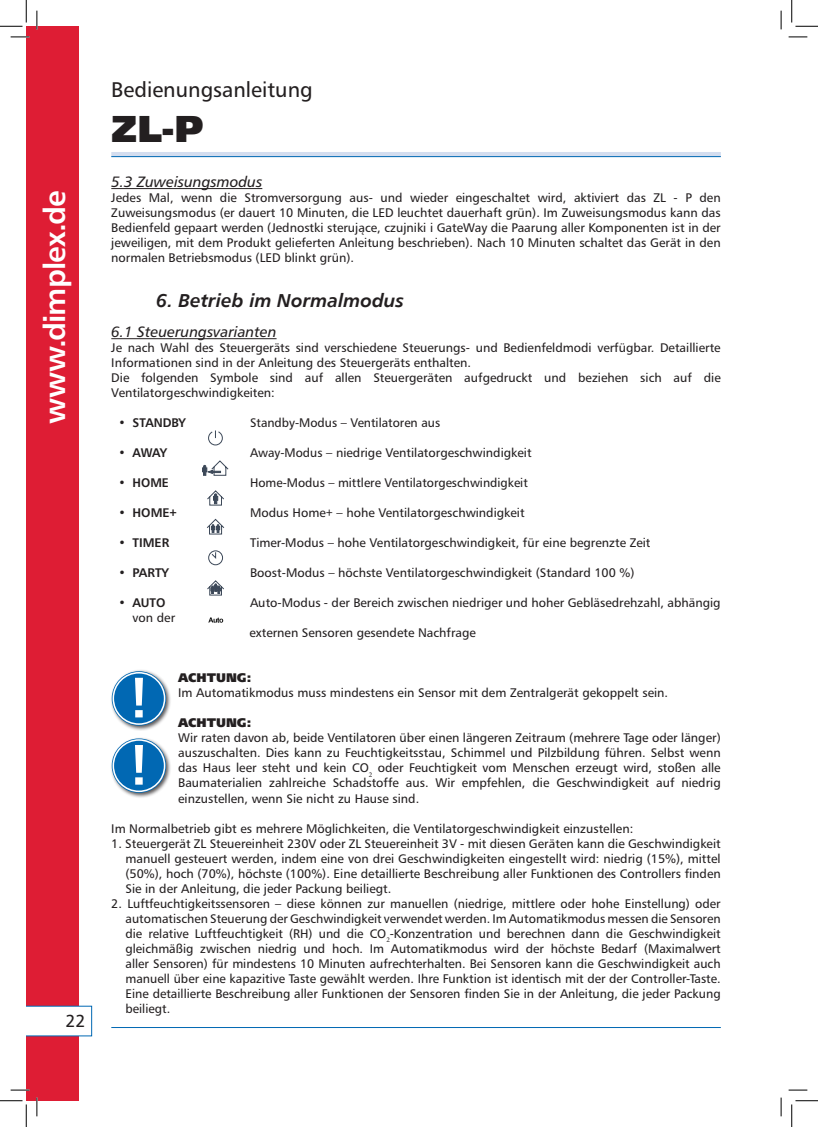
<style>
.page{position:relative;width:818px;height:1127px;background:#fff}
.page>*{position:absolute;margin:0;border:0;box-sizing:border-box;transform-origin:0 0}
.t1{font:700 57.12px "Humanist 777 TL";color:#fff}
.t2{font:900 37.5px "Humanist 777 TL";color:#231f20}
.t3{font:700 30px "Humanist 777 TL";letter-spacing:-.03em;color:#fff}
.t4{font:21.25px "Humanist 777 TL";color:#231f20}
.t5{font:18.75px "Humanist 777 TL Bold Italic B";color:#231f20}
.t6{font:17.5px "Humanist 777 TL";color:#231f20}
.t7{font:italic 15px "Humanist 777 TL";color:#231f20}
.t8{font:12.5px/15px "Humanist 777 TL";color:#231f20;text-align:justify}
.t9{font:700 12.5px "Humanist 777 TL";color:#231f20}
.t10{font:900 12.5px "Humanist 777 TL";color:#231f20}
</style>
<div class="page">
<div style="left:110px;top:669px;width:62px;height:62px;background:#231f20;opacity:.75"></div>
<div style="left:113px;top:672px;width:52px;height:52px;background:#0168b3;border-radius:50%"></div>
<div style="left:112px;top:671px;width:54px;height:54px;border:3px solid #0168b3;border-radius:50%"></div>
<div style="left:113px;top:671px;width:52px;height:53px;border:2px solid #fff;border-radius:50%"></div>
<div style="left:110px;top:736px;width:62px;height:62px;background:#231f20;opacity:.75"></div>
<div style="left:113px;top:739px;width:52px;height:52px;background:#0168b3;border-radius:50%"></div>
<div style="left:112px;top:738px;width:54px;height:54px;border:3px solid #0168b3;border-radius:50%"></div>
<div style="left:113px;top:739px;width:52px;height:52px;border:2px solid #fff;border-radius:50%"></div>
<div style="left:26px;top:26px;width:53px;height:1074px;background:#de1d34"></div>
<hr style="left:111px;top:1027px;width:610px;height:1px;background:#0168b3">
<svg style="left:26px;top:1005px;width:66px;height:30px"></svg>
<div style="left:111px;top:152px;width:610px;height:5px;background:#d3ddef"></div>
<hr style="left:111px;top:156px;width:610px;height:1px;background:#0168b3">
<hr style="left:111px;top:188px;width:151px;height:1px;background:#231f20">
<hr style="left:111px;top:338px;width:166px;height:1px;background:#231f20">
<svg style="left:202px;top:460px;width:27px;height:16px"></svg>
<svg style="left:207px;top:490px;width:17px;height:16px"></svg>
<div style="left:208px;top:550px;width:15px;height:15px;border:1px solid #3c4858;border-radius:50%"></div>
<svg style="left:211px;top:551px;width:6px;height:8px"></svg>
<svg style="left:207px;top:580px;width:17px;height:16px"></svg>
<img style="left:208px;top:617px;width:16px;height:6px">
<svg style="left:208px;top:430px;width:15px;height:16px"></svg>
<svg style="left:207px;top:518px;width:18px;height:17px"></svg>
<svg style="left:11px;top:36px;width:18px;height:2px"></svg>
<svg style="left:788px;top:36px;width:19px;height:2px"></svg>
<svg style="left:11px;top:1089px;width:18px;height:1px"></svg>
<svg style="left:788px;top:1089px;width:19px;height:1px"></svg>
<svg style="left:36px;top:11px;width:2px;height:18px"></svg>
<svg style="left:36px;top:1097px;width:2px;height:18px"></svg>
<svg style="left:780px;top:11px;width:2px;height:18px"></svg>
<svg style="left:780px;top:1097px;width:2px;height:18px"></svg>
<svg style="left:0;top:0;width:27px;height:27px"></svg>
<svg style="left:0;top:1100px;width:27px;height:26px"></svg>
<svg style="left:791px;top:0;width:27px;height:27px"></svg>
<svg style="left:791px;top:1100px;width:27px;height:26px"></svg>
<h3 class="t3" style="left:35px;top:424px;width:235px;rotate:-90deg">www.dimplex.de</h3>
<h3 class="t6" style="left:66px;top:1009px;width:22px">22</h3>
<h3 class="t4" style="left:111px;top:76px;width:203px">Bedienungsanleitung</h3>
<h2 class="t2" style="left:112px;top:103px;width:94px">ZL-P</h2>
<p class="t7" style="left:111px;top:172px;width:153px">5.3 Zuweisungsmodus</p>
<p class="t8" style="left:111px;top:190px;width:611px">Jedes Mal, wenn die Stromversorgung aus- und wieder eingeschaltet wird, aktiviert das ZL - P den Zuweisungsmodus (er dauert 10 Minuten, die LED leuchtet dauerhaft grün). Im Zuweisungsmodus kann das Bedienfeld gepaart werden (Jednostki sterujące, czujniki i GateWay die Paarung aller Komponenten ist in der jeweiligen, mit dem Produkt gelieferten Anleitung beschrieben). Nach 10 Minuten schaltet das Gerät in den normalen Betriebsmodus (LED blinkt grün).</p>
<p class="t5" style="left:156px;top:288px;width:249px">6. Betrieb im Normalmodus</p>
<p class="t7" style="left:111px;top:322px;width:167px">6.1 Steuerungsvarianten</p>
<p class="t8" style="left:111px;top:340px;width:611px">Je nach Wahl des Steuergeräts sind verschiedene Steuerungs- und Bedienfeldmodi verfügbar. Detaillierte<br>Informationen sind in der Anleitung des Steuergeräts enthalten.</p>
<p class="t8" style="left:111px;top:370px;width:611px">Die folgenden Symbole sind auf allen Steuergeräten aufgedruckt und beziehen sich auf die<br>Ventilatorgeschwindigkeiten:</p>
<p class="t9" style="left:118px;top:414px;width:69px">• STANDBY</p>
<p class="t8" style="left:250px;top:415px;width:192px">Standby-Modus – Ventilatoren aus</p>
<p class="t9" style="left:118px;top:444px;width:50px">• AWAY</p>
<p class="t8" style="left:250px;top:445px;width:283px">Away-Modus – niedrige Ventilatorgeschwindigkeit</p>
<p class="t9" style="left:118px;top:474px;width:52px">• HOME</p>
<p class="t8" style="left:250px;top:475px;width:279px">Home-Modus – mittlere Ventilatorgeschwindigkeit</p>
<p class="t9" style="left:118px;top:504px;width:60px">• HOME+</p>
<p class="t8" style="left:250px;top:505px;width:276px">Modus Home+ – hohe Ventilatorgeschwindigkeit</p>
<p class="t9" style="left:118px;top:534px;width:52px">• TIMER</p>
<p class="t8" style="left:250px;top:535px;width:402px">Timer-Modus – hohe Ventilatorgeschwindigkeit, für eine begrenzte Zeit</p>
<p class="t9" style="left:118px;top:564px;width:52px">• PARTY</p>
<p class="t8" style="left:250px;top:565px;width:386px">Boost-Modus – höchste Ventilatorgeschwindigkeit (Standard 100 %)</p>
<p class="t9" style="left:118px;top:594px;width:49px">• AUTO</p>
<p class="t8" style="left:250px;top:595px;width:472px">Auto-Modus - der Bereich zwischen niedriger und hoher Gebläsedrehzahl, abhängig</p>
<p class="t8" style="left:133px;top:610px;width:44px">von der</p>
<p class="t8" style="left:250px;top:625px;width:228px">externen Sensoren gesendete Nachfrage</p>
<p class="t10" style="left:178px;top:669px;width:75px">ACHTUNG:</p>
<p class="t8" style="left:178px;top:685px;width:491px">Im Automatikmodus muss mindestens ein Sensor mit dem Zentralgerät gekoppelt sein.</p>
<p class="t10" style="left:178px;top:714px;width:75px">ACHTUNG:</p>
<p class="t8" style="left:178px;top:730px;width:544px">Wir raten davon ab, beide Ventilatoren über einen längeren Zeitraum (mehrere Tage oder länger) auszuschalten. Dies kann zu Feuchtigkeitsstau, Schimmel und Pilzbildung führen. Selbst wenn das Haus leer steht und kein CO<sub>2</sub> oder Feuchtigkeit vom Menschen erzeugt wird, stoßen alle Baumaterialien zahlreiche Schadstoffe aus. Wir empfehlen, die Geschwindigkeit auf niedrig einzustellen, wenn Sie nicht zu Hause sind.</p>
<p class="t8" style="left:111px;top:820px;width:523px">Im Normalbetrieb gibt es mehrere Möglichkeiten, die Ventilatorgeschwindigkeit einzustellen:</p>
<p class="t8" style="left:125px;top:835px;width:597px;text-indent:-14px">1. Steuergerät ZL Steuereinheit 230V oder ZL Steuereinheit 3V - mit diesen Geräten kann die Geschwindigkeit manuell gesteuert werden, indem eine von drei Geschwindigkeiten eingestellt wird: niedrig (15%), mittel (50%), hoch (70%), höchste (100%). Eine detaillierte Beschreibung aller Funktionen des Controllers finden Sie in der Anleitung, die jeder Packung beiliegt.</p>
<p class="t8" style="left:125px;top:895px;width:597px;text-indent:-14px">2. Luftfeuchtigkeitssensoren – diese können zur manuellen (niedrige, mittlere oder hohe Einstellung) oder automatischen Steuerung der Geschwindigkeit verwendet werden. Im Automatikmodus messen die Sensoren die relative Luftfeuchtigkeit (RH) und die CO<sub>2</sub>-Konzentration und berechnen dann die Geschwindigkeit gleichmäßig zwischen niedrig und hoch. Im Automatikmodus wird der höchste Bedarf (Maximalwert aller Sensoren) für mindestens 10 Minuten aufrechterhalten. Bei Sensoren kann die Geschwindigkeit auch manuell über eine kapazitive Taste gewählt werden. Ihre Funktion ist identisch mit der der Controller-Taste.<br>Eine detaillierte Beschreibung aller Funktionen der Sensoren finden Sie in der Anleitung, die jeder Packung beiliegt.</p>
<p class="t1" style="left:127px;top:660px;width:25px">!</p>
<p class="t1" style="left:127px;top:727px;width:25px">!</p>
</div>
